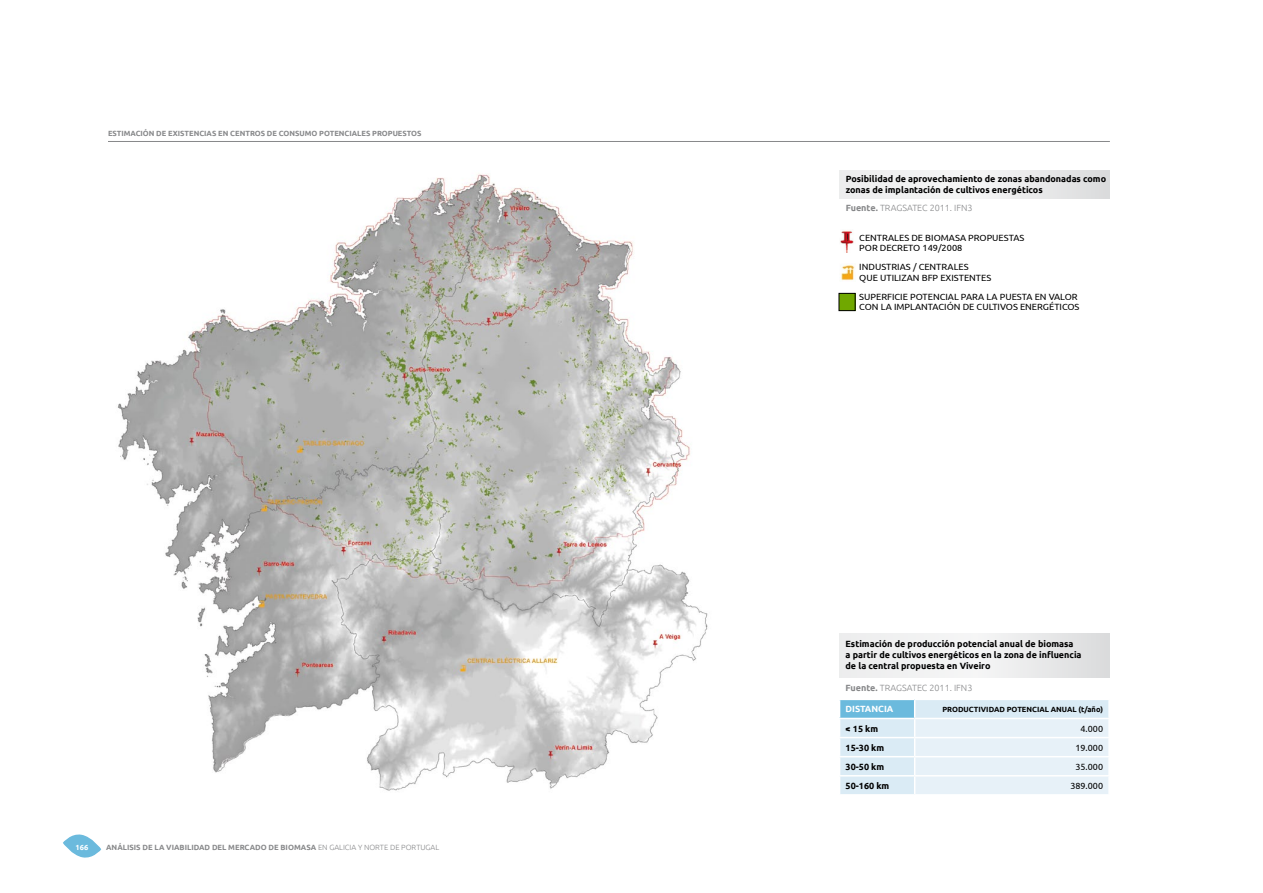
<style>
.page{position:relative;width:1263px;height:893px;background:#fff}
.page>*{position:absolute;margin:0;border:0;box-sizing:border-box;transform-origin:0 0}
.t1{font:700 9px/10.8px "Ubuntu";color:#000}
.t2{font:9px/10.5px "Ubuntu";color:#000}
.t3{font:300 9px "Ubuntu";color:#87888a}
.t4{font:700 9px "Ubuntu";color:#fff}
.t5{font:700 7.65px "Ubuntu";color:#87888a}
.t6{font:700 7.5px "Ubuntu";color:#87888a}
.t7{font:700 7.5px "Ubuntu";color:#000}
.t8{font:700 7.5px "Ubuntu";color:#fff}
.s1{font-weight:300}
.s2{font-weight:700}
</style>
<div class="page">
<hr style="left:108px;top:141px;width:1002px;height:1px;background:#87888a">
<svg style="left:63px;top:834px;width:39px;height:24px"></svg>
<img style="left:118px;top:174px;width:590px;height:617px">
<div style="left:840px;top:634px;width:270px;height:43px;background:linear-gradient(to right,#f6f6f6,#e3e4e5)"></div>
<svg style="left:839px;top:699px;width:270px;height:95px;background:#deedf6"></svg>
<div style="left:839px;top:170px;width:270px;height:28px;background:linear-gradient(to right,#f6f6f6,#e3e4e5)"></div>
<div style="left:839px;top:293px;width:16px;height:18px;background:#70a800"></div>
<div style="left:839px;top:293px;width:16px;height:18px;border:1px solid #000"></div>
<img style="left:840px;top:231px;width:14px;height:22px">
<img style="left:841px;top:265px;width:14px;height:16px">
<p class="t6" style="left:108px;top:129px;width:315px">ESTIMACIÓN DE EXISTENCIAS EN CENTROS DE CONSUMO POTENCIALES PROPUESTOS</p>
<p class="t8" style="left:76px;top:842px;width:14px">166</p>
<p class="t5" style="left:106px;top:842px;width:335px">ANÁLISIS DE LA VIABILIDAD DEL MERCADO DE BIOMASA <span class="s1">EN GALICIA Y NORTE DE PORTUGAL</span></p>
<p class="t1" style="left:846px;top:173px;width:262px">Posibilidad de aprovechamiento de zonas abandonadas como zonas de implantación de cultivos energéticos</p>
<p class="t2" style="left:859px;top:232px;width:167px">CENTRALES DE BIOMASA PROPUESTAS<br>POR DECRETO 149/2008</p>
<p class="t2" style="left:859px;top:261px;width:133px">INDUSTRIAS / CENTRALES<br>QUE UTILIZAN BFP EXISTENTES</p>
<p class="t2" style="left:859px;top:291px;width:222px">SUPERFICIE POTENCIAL PARA LA PUESTA EN VALOR<br>CON LA IMPLANTACIÓN DE CULTIVOS ENERGÉTICOS</p>
<p class="t3" style="left:846px;top:203px;width:128px"><span class="s2">Fuente.</span> TRAGSATEC 2011. IFN3</p>
<p class="t1" style="left:845px;top:639px;width:238px">Estimación de producción potencial anual de biomasa<br>a partir de cultivos energéticos en la zona de influencia de la central propuesta en Viveiro</p>
<p class="t4" style="left:846px;top:704px;width:49px">DISTANCIA</p>
<p class="t7" style="left:942px;top:705px;width:162px">PRODUCTIVIDAD POTENCIAL ANUAL (t/año)</p>
<p class="t1" style="left:846px;top:723px;width:34px">&lt; 15 km</p>
<p class="t2" style="left:1080px;top:723px;width:24px">4.000</p>
<p class="t1" style="left:846px;top:742px;width:40px">15-30 km</p>
<p class="t2" style="left:1075px;top:742px;width:29px">19.000</p>
<p class="t1" style="left:846px;top:761px;width:40px">30-50 km</p>
<p class="t2" style="left:1075px;top:761px;width:29px">35.000</p>
<p class="t1" style="left:846px;top:780px;width:45px">50-160 km</p>
<p class="t2" style="left:1070px;top:780px;width:34px">389.000</p>
<p class="t3" style="left:845px;top:683px;width:128px"><span class="s2">Fuente.</span> TRAGSATEC 2011. IFN3</p>
</div>
